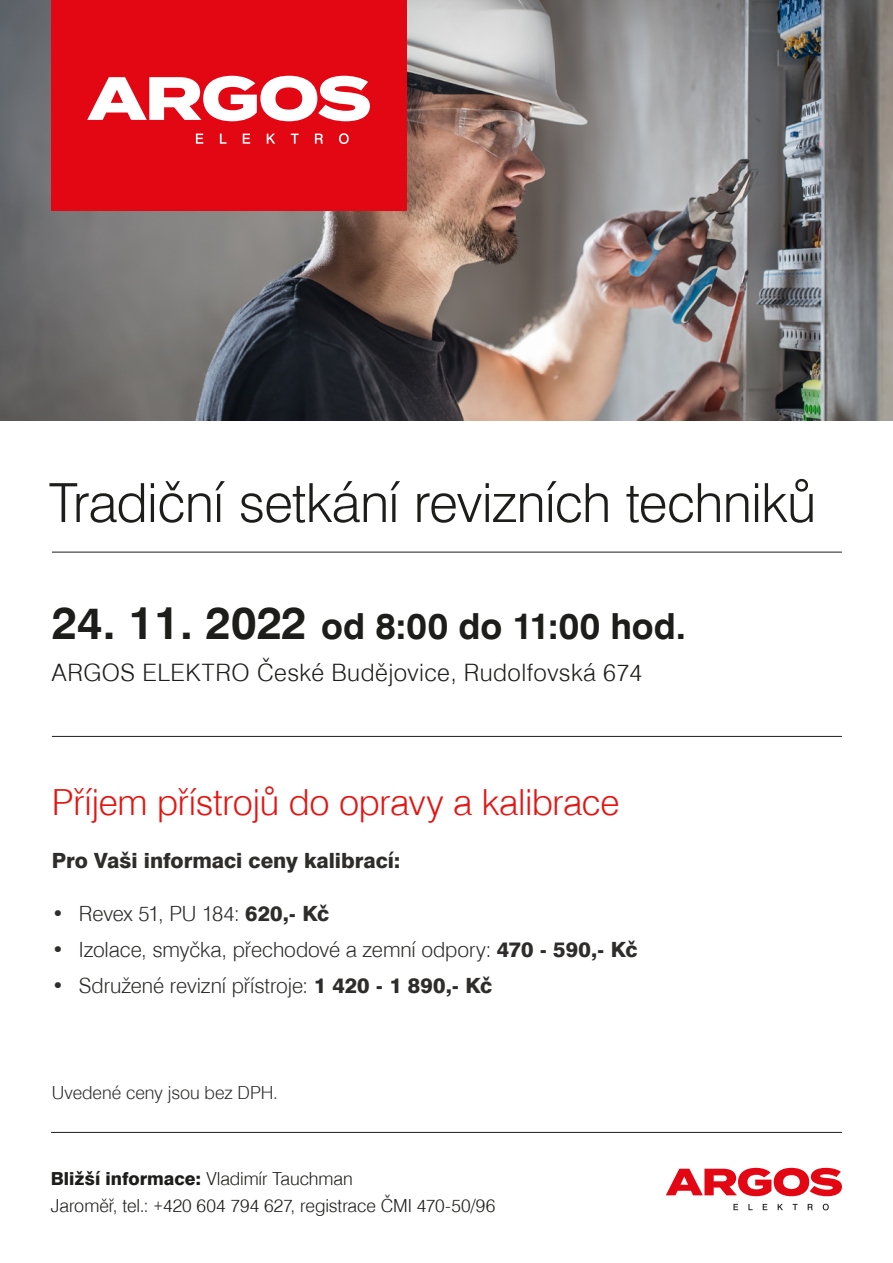
<style>
.page{position:relative;width:893px;height:1263px;background:#fff}
.page>*{position:absolute;margin:0;border:0;box-sizing:border-box;transform-origin:0 0}
.t1{font:300 54px "Swiss 721 TL";letter-spacing:-.015em;color:#1d1d1b}
.t2{font:300 36px "Swiss 721 TL";letter-spacing:-.01em;color:#e41513}
.t3{font:700 36px "Swiss 721 TL";color:#1d1d1b}
.t4{font:300 24px "Swiss 721 TL";letter-spacing:.015em;color:#1d1d1b}
.t5{font:300 21px "Swiss 721 TL";letter-spacing:-.005em;color:#2e2d2c}
.t6{font:800 21px "Swiss 721 TL";color:#2e2d2c}
.t7{font:300 18px/27px "Swiss 721 TL";color:#1d1d1b}
.t8{font:300 18px "Swiss 721 TL";letter-spacing:-.005em;color:#2e2d2c}
.s1{font-size:45px}
.s2{font-weight:800}
</style>
<div class="page">
<img style="left:0;top:0;width:893px;height:421px">
<hr style="left:52px;top:552px;width:790px;height:1px;background:#1d1d1b">
<hr style="left:52px;top:736px;width:790px;height:1px;background:#1d1d1b">
<hr style="left:51px;top:1132px;width:791px;height:1px;background:#1d1d1b">
<svg style="left:666px;top:1168px;width:176px;height:28px"></svg>
<svg style="left:733px;top:1204px;width:5px;height:6px"></svg>
<svg style="left:748px;top:1204px;width:5px;height:6px"></svg>
<svg style="left:763px;top:1204px;width:4px;height:6px"></svg>
<svg style="left:778px;top:1204px;width:5px;height:6px"></svg>
<svg style="left:793px;top:1204px;width:4px;height:6px"></svg>
<svg style="left:808px;top:1204px;width:5px;height:6px"></svg>
<svg style="left:823px;top:1204px;width:6px;height:6px"></svg>
<div style="left:51px;top:0;width:355px;height:210px;background:#e30613"></div>
<svg style="left:87px;top:76px;width:283px;height:45px"></svg>
<svg style="left:196px;top:134px;width:7px;height:10px"></svg>
<svg style="left:220px;top:134px;width:7px;height:10px"></svg>
<svg style="left:243px;top:134px;width:7px;height:10px"></svg>
<svg style="left:267px;top:134px;width:8px;height:10px"></svg>
<svg style="left:291px;top:134px;width:8px;height:10px"></svg>
<svg style="left:315px;top:134px;width:8px;height:10px"></svg>
<svg style="left:339px;top:133px;width:10px;height:11px"></svg>
<h1 class="t1" style="left:49px;top:468px;width:769px">Tradiční setkání revizních techniků</h1>
<h2 class="t3" style="left:52px;top:602px;width:636px"><span class="s1">24. 11. 2022</span> od 8:00 do 11:00 hod.</h2>
<p class="t4" style="left:52px;top:657px;width:592px">ARGOS ELEKTRO České Budějovice, Rudolfovská 674</p>
<h2 class="t2" style="left:52px;top:779px;width:569px">Příjem přístrojů do opravy a kalibrace</h2>
<p class="t6" style="left:52px;top:847px;width:350px">Pro Vaši informaci ceny kalibrací:</p>
<p class="t5" style="left:52px;top:900px;width:279px">• Revex 51, PU 184: <span class="s2">620,- Kč</span></p>
<p class="t5" style="left:52px;top:936px;width:587px">• Izolace, smyčka, přechodové a zemní odpory: <span class="s2">470 - 590,- Kč</span></p>
<p class="t5" style="left:52px;top:972px;width:442px">• Sdružené revizní přístroje: <span class="s2">1 420 - 1 890,- Kč</span></p>
<p class="t8" style="left:52px;top:1081px;width:228px">Uvedené ceny jsou bez DPH.</p>
<p class="t7" style="left:51px;top:1164px;width:446px"><span class="s2">Bližší informace:</span> Vladimír Tauchman<br>Jaroměř, tel.: +420 604 794 627, registrace ČMI 470-50/96</p>
</div>
